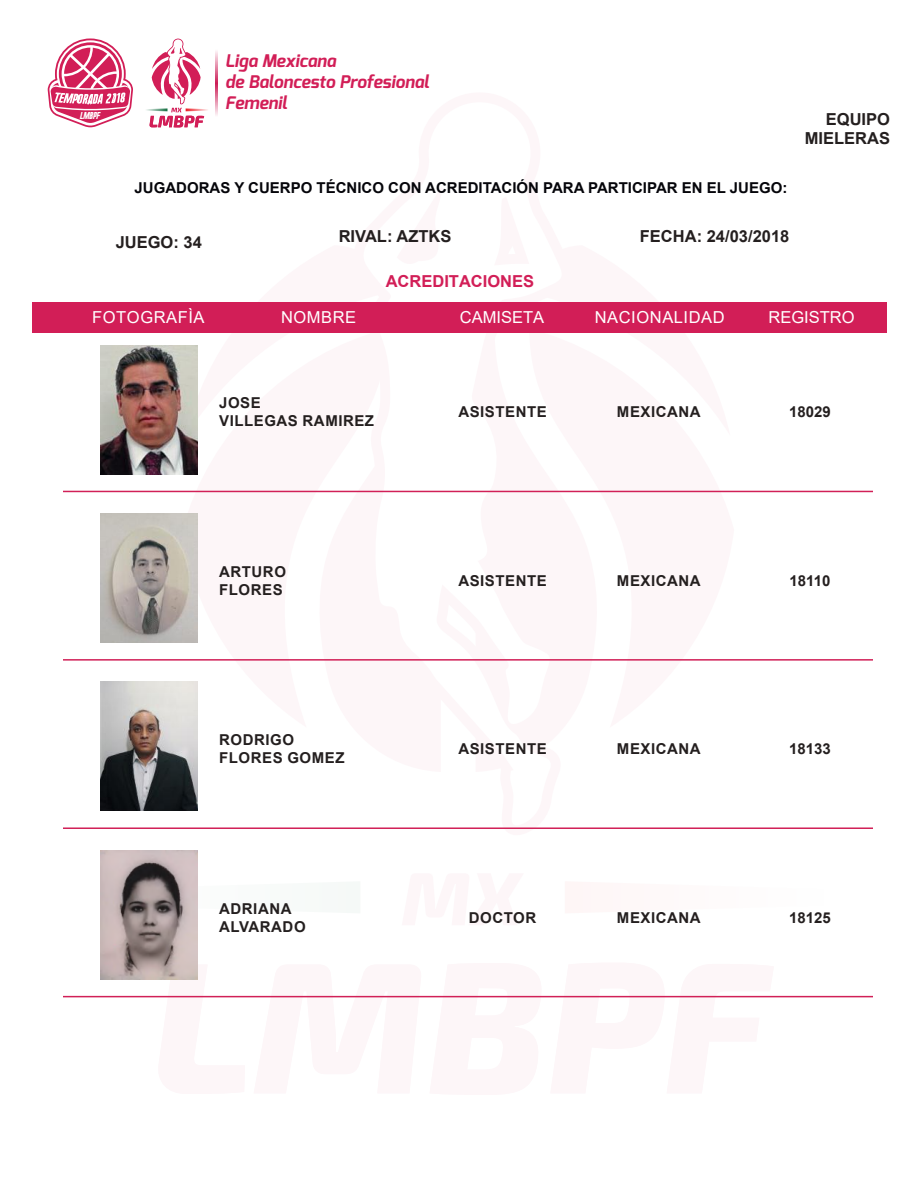
<style>
.page{position:relative;width:918px;height:1188px;background:#fff}
.page>*{position:absolute;margin:0;border:0;box-sizing:border-box;transform-origin:0 0}
.t1{font:italic 700 17.4px/20.9px "Exo";color:#d21e57}
.t2{font:700 16.5px/19.8px "Arial";color:#241f1f;text-align:right}
.t3{font:16.5px "Arial";letter-spacing:.035em;color:#fff}
.t4{font:16.5px "Arial";color:#fff}
.t5{font:700 16.5px "Arial";color:#d21e57}
.t6{font:700 15px/18px "Arial";letter-spacing:.035em;color:#241f1f}
.t7{font:700 15px "Arial";color:#05050a}
.t8{font:9.75px "Urae Nium";color:#fff}
</style>
<div class="page">
<svg style="left:146px;top:979px;width:639px;height:19px"></svg>
<svg style="left:361px;top:302px;width:203px;height:191px"></svg>
<div style="left:33px;top:303px;width:854px;height:30px;background:#d21e57"></div>
<svg style="left:146px;top:38px;width:62px;height:90px"></svg>
<svg style="left:215px;top:51px;width:2px;height:65px"></svg>
<svg style="left:48px;top:45px;width:85px;height:82px"></svg>
<img style="left:101px;top:345px;width:97px;height:129px">
<hr style="left:63px;top:491px;width:810px;height:1px;background:#d12057">
<img style="left:101px;top:513px;width:97px;height:129px">
<hr style="left:63px;top:659px;width:810px;height:2px;background:#d12057">
<img style="left:101px;top:682px;width:97px;height:129px">
<hr style="left:63px;top:827px;width:810px;height:2px;background:#d12057">
<img style="left:101px;top:850px;width:97px;height:129px">
<hr style="left:63px;top:996px;width:810px;height:1px;background:#d12057">
<p class="t1" style="left:225px;top:50px;width:205px">Liga Mexicana<br>de Baloncesto Profesional<br>Femenil</p>
<p class="t8" style="left:80px;top:112px;width:22px">lmbpf</p>
<p class="t2" style="left:805px;top:109px;width:87px">EQUIPO<br>MIELERAS</p>
<p class="t7" style="left:135px;top:178px;width:654px">JUGADORAS Y CUERPO TÉCNICO CON ACREDITACIÓN PARA PARTICIPAR EN EL JUEGO:</p>
<p class="t2" style="left:116px;top:233px;width:88px">JUEGO: 34</p>
<p class="t2" style="left:339px;top:226px;width:114px">RIVAL: AZTKS</p>
<p class="t2" style="left:640px;top:226px;width:151px">FECHA: 24/03/2018</p>
<p class="t5" style="left:386px;top:270px;width:150px">ACREDITACIONES</p>
<p class="t3" style="left:92px;top:306px;width:114px">FOTOGRAFÌA</p>
<p class="t3" style="left:281px;top:306px;width:77px">NOMBRE</p>
<p class="t4" style="left:460px;top:306px;width:86px">CAMISETA</p>
<p class="t4" style="left:769px;top:306px;width:88px">REGISTRO</p>
<p class="t3" style="left:595px;top:306px;width:131px">NACIONALIDAD</p>
<p class="t6" style="left:219px;top:394px;width:156px">JOSE<br>VILLEGAS RAMIREZ</p>
<p class="t6" style="left:458px;top:403px;width:90px">ASISTENTE</p>
<p class="t6" style="left:617px;top:403px;width:85px">MEXICANA</p>
<p class="t6" style="left:789px;top:403px;width:43px">18029</p>
<p class="t6" style="left:219px;top:563px;width:68px">ARTURO<br>FLORES</p>
<p class="t6" style="left:458px;top:572px;width:90px">ASISTENTE</p>
<p class="t6" style="left:617px;top:572px;width:85px">MEXICANA</p>
<p class="t6" style="left:790px;top:572px;width:42px">18110</p>
<p class="t6" style="left:219px;top:731px;width:127px">RODRIGO<br>FLORES GOMEZ</p>
<p class="t6" style="left:458px;top:740px;width:90px">ASISTENTE</p>
<p class="t6" style="left:617px;top:740px;width:85px">MEXICANA</p>
<p class="t6" style="left:789px;top:740px;width:43px">18133</p>
<p class="t6" style="left:219px;top:899px;width:88px">ADRIANA<br>ALVARADO</p>
<p class="t6" style="left:469px;top:908px;width:69px">DOCTOR</p>
<p class="t6" style="left:617px;top:908px;width:85px">MEXICANA</p>
<p class="t6" style="left:789px;top:908px;width:43px">18125</p>
</div>
